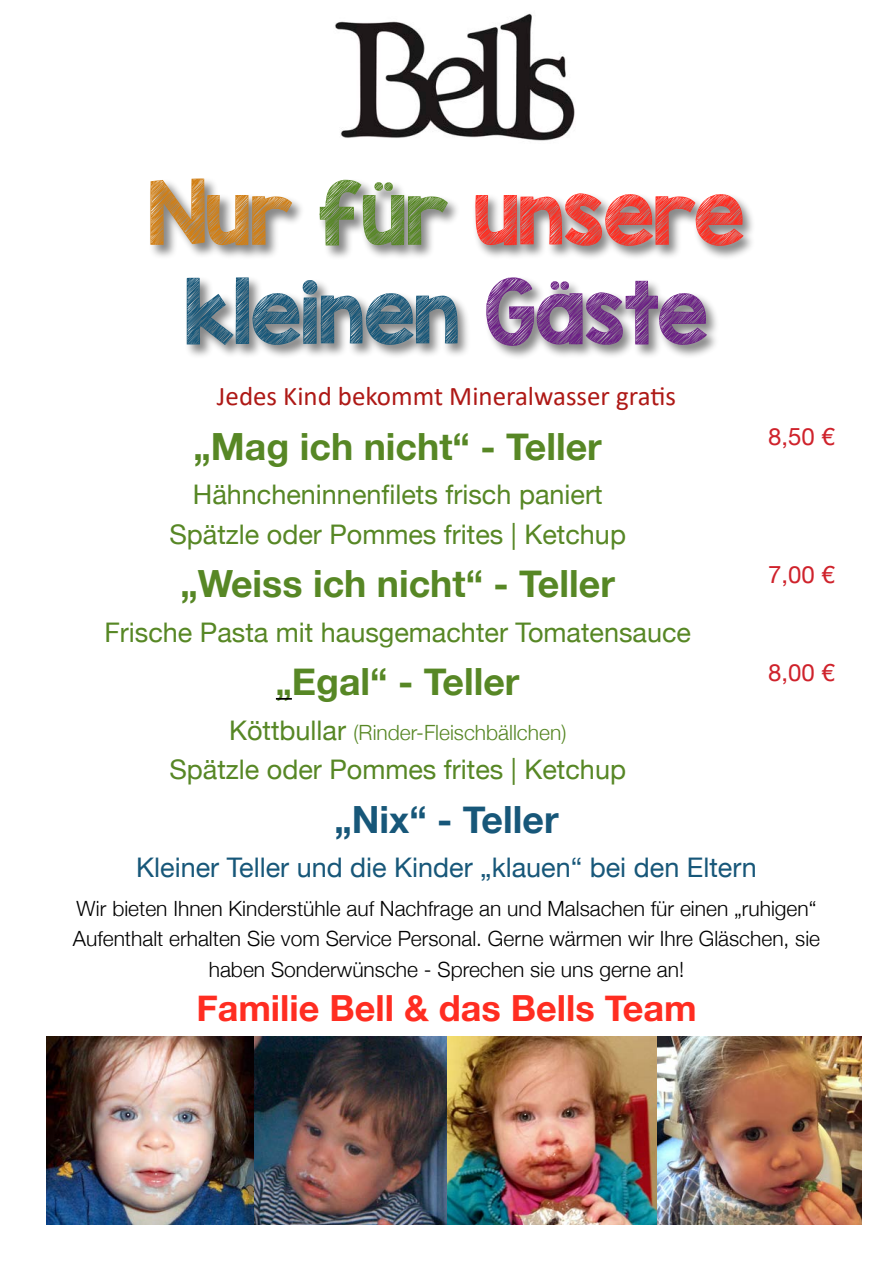
<style>
.page{position:relative;width:893px;height:1263px;background:#fff}
.page>*{position:absolute;margin:0;border:0;box-sizing:border-box;transform-origin:0 0}
.t1{font:72px/99px "KG Blank Space Sketch";color:#175779;text-align:center}
.t2{font:700 37.5px "Helvetica Neue";color:#578725}
.t3{font:700 37.5px "Helvetica Neue";color:#175779}
.t4{font:700 36px "Helvetica Neue";color:#ff2d21}
.t5{font:27px/39.5px "Helvetica Neue";color:#578725;text-align:center}
.t6{font:27px "Helvetica Neue";color:#175779}
.t7{font:27px "Calibri";color:#ae1916}
.t8{font:24px "Helvetica Neue";color:#cf222b}
.t9{font:300 21px/30.5px "Helvetica Neue";color:#000;text-align:center}
.t10{font:300 21px "Helvetica Neue";color:#578725}
.s1{color:#d17f15}
.s2{color:#578725}
.s3{color:#ff2d21}
.s4{color:#6c2085}
.s5{font-size:34.5px}
.s6{font-weight:400;font-size:27px}
</style>
<div class="page">
<img style="left:151px;top:180px;width:602px;height:177px">
<svg style="left:276px;top:698px;width:16px;height:2px"></svg>
<img style="left:266px;top:1036px;width:390px;height:189px">
<img style="left:658px;top:1036px;width:204px;height:189px">
<img style="left:46px;top:1036px;width:220px;height:189px">
<img style="left:335px;top:13px;width:240px;height:128px">
<h1 class="t1" style="left:149px;top:163px;width:596px"><span class="s1">Nur</span> <span class="s2">für</span> <span class="s3">unsere </span>kleinen <span class="s4">Gäste</span></h1>
<p class="t7" style="left:217px;top:385px;width:461px">Jedes Kind bekommt Mineralwasser gra4s</p>
<h2 class="t2" style="left:194px;top:423px;width:410px">„Mag ich nicht“ - Teller</h2>
<p class="t5" style="left:169px;top:475px;width:458px">Hähncheninnenfilets frisch paniert<br>Spätzle oder Pommes frites | Ketchup</p>
<h2 class="t2" style="left:180px;top:561px;width:436px">„Weiss ich nicht“ - Teller</h2>
<p class="t5" style="left:104px;top:612px;width:588px">Frische Pasta mit hausgemachter Tomatensauce</p>
<h2 class="t2" style="left:276px;top:659px;width:245px"><span class="s5">„</span>Egal“ - Teller</h2>
<p class="t10" style="left:229px;top:719px;width:339px"><span class="s6">Köttbullar</span> (Rinder-Fleischbällchen)</p>
<p class="t5" style="left:169px;top:750px;width:458px">Spätzle oder Pommes frites | Ketchup</p>
<p class="t8" style="left:768px;top:422px;width:68px">8,50 €</p>
<p class="t8" style="left:768px;top:560px;width:68px">7,00 €</p>
<p class="t8" style="left:768px;top:658px;width:68px">8,00 €</p>
<h2 class="t3" style="left:334px;top:796px;width:226px">„Nix“ - Teller</h2>
<p class="t6" style="left:136px;top:852px;width:622px">Kleiner Teller und die Kinder „klauen“ bei den Eltern</p>
<p class="t9" style="left:73px;top:892px;width:749px">Wir bieten Ihnen Kinderstühle auf Nachfrage an und Malsachen für einen „ruhigen“<br>Aufenthalt erhalten Sie vom Service Personal. Gerne wärmen wir Ihre Gläschen, sie haben Sonderwünsche - Sprechen sie uns gerne an!</p>
<h3 class="t4" style="left:196px;top:986px;width:502px">Familie Bell &amp; das Bells Team</h3>
</div>
